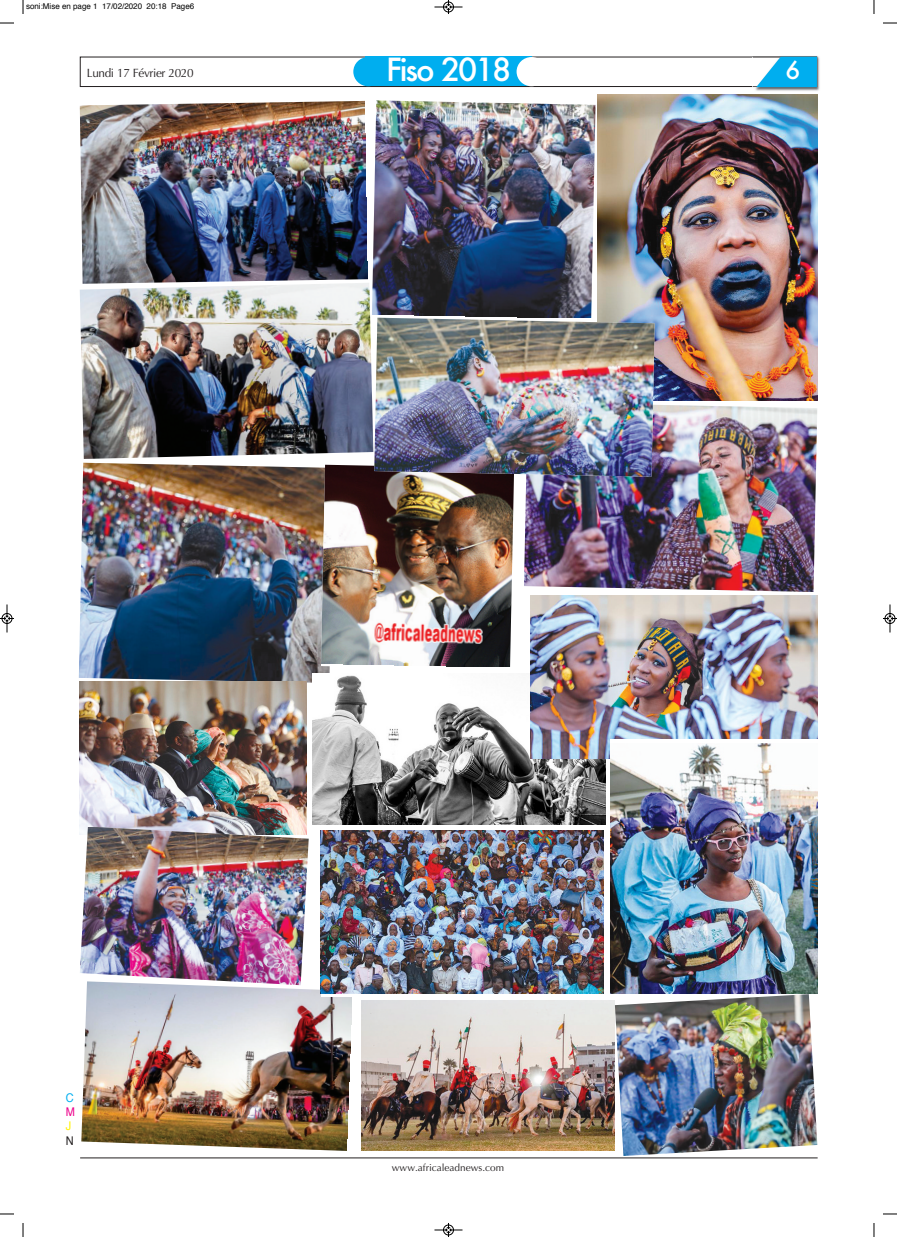
<style>
.page{position:relative;width:897px;height:1237px;background:#fff}
.page>*{position:absolute;margin:0;border:0;box-sizing:border-box;transform-origin:0 0}
.t1{font:500 31px "Futura";letter-spacing:-.07em;color:#fff}
.t2{font:500 24px "Futura";color:#fff}
.t3{font:12px "Optima";letter-spacing:-.03em;color:#231f20}
.t4{font:12px "Helvetica";color:#00aeef;scale:.92 1}
.t5{font:12px "Helvetica";color:#ed028c;scale:.92 1}
.t6{font:12px "Helvetica";color:#fff101;scale:.92 1}
.t7{font:12px "Helvetica";color:#231f20;scale:.92 1}
.t8{font:10px "Optima";color:#231f20}
.t9{font:8px "Helvetica";color:#000}
</style>
<div class="page">
<hr style="left:80px;top:1157px;width:737px;height:1px;background:#231f20">
<div style="left:80px;top:56px;width:737px;height:31px;border:1px solid #231f20"></div>
<div style="left:365px;top:57px;width:166px;height:29px;background:#00aeef"></div>
<img style="left:755px;top:56px;width:65px;height:35px">
<img style="left:752px;top:56px;width:65px;height:31px">
<img style="left:752px;top:57px;width:4px;height:29px">
<svg style="left:756px;top:57px;width:60px;height:30px"></svg>
<div style="left:353px;top:57px;width:30px;height:29px;background:#00aeef;border-radius:50%"></div>
<div style="left:516px;top:57px;width:30px;height:29px;background:#fff;border-radius:50%"></div>
<img style="left:80px;top:101px;width:287px;height:182px">
<img style="left:372px;top:100px;width:223px;height:218px">
<img style="left:80px;top:283px;width:293px;height:176px">
<img style="left:79px;top:463px;width:255px;height:220px">
<img style="left:524px;top:405px;width:293px;height:187px">
<img style="left:321px;top:465px;width:193px;height:202px">
<img style="left:597px;top:94px;width:220px;height:306px">
<img style="left:374px;top:318px;width:280px;height:159px">
<img style="left:313px;top:673px;width:293px;height:151px">
<img style="left:530px;top:595px;width:287px;height:163px">
<img style="left:80px;top:681px;width:226px;height:145px">
<img style="left:80px;top:827px;width:229px;height:154px">
<img style="left:81px;top:981px;width:270px;height:170px">
<img style="left:321px;top:830px;width:282px;height:164px">
<img style="left:610px;top:743px;width:207px;height:250px">
<img style="left:361px;top:1000px;width:253px;height:150px">
<img style="left:614px;top:994px;width:203px;height:162px">
<svg style="left:23px;top:0;width:1px;height:14px"></svg>
<svg style="left:0;top:23px;width:14px;height:1px"></svg>
<svg style="left:873px;top:0;width:1px;height:14px"></svg>
<svg style="left:883px;top:23px;width:13px;height:1px"></svg>
<svg style="left:23px;top:1223px;width:1px;height:14px"></svg>
<svg style="left:0;top:1213px;width:14px;height:1px"></svg>
<svg style="left:873px;top:1223px;width:1px;height:14px"></svg>
<svg style="left:883px;top:1213px;width:13px;height:1px"></svg>
<svg style="left:434px;top:0;width:29px;height:14px"></svg>
<svg style="left:434px;top:1223px;width:29px;height:14px"></svg>
<svg style="left:0;top:604px;width:14px;height:29px"></svg>
<svg style="left:883px;top:604px;width:13px;height:29px"></svg>
<p class="t9" style="left:26px;top:3px;width:170px">soni:Mise en page 1 17/02/2020 20:18 Page6</p>
<h3 class="t3" style="left:87px;top:66px;width:108px">Lundi 17 Février 2020</h3>
<h1 class="t1" style="left:386px;top:48px;width:126px">Fiso 2018</h1>
<h2 class="t2" style="left:785px;top:54px;width:16px">6</h2>
<h3 class="t4" style="left:66px;top:1092px;width:10px">C</h3>
<h3 class="t5" style="left:66px;top:1106px;width:11px">M</h3>
<h3 class="t6" style="left:66px;top:1121px;width:7px">J</h3>
<h3 class="t7" style="left:66px;top:1135px;width:10px">N</h3>
<p class="t8" style="left:392px;top:1161px;width:114px">www.africaleadnews.com</p>
</div>
